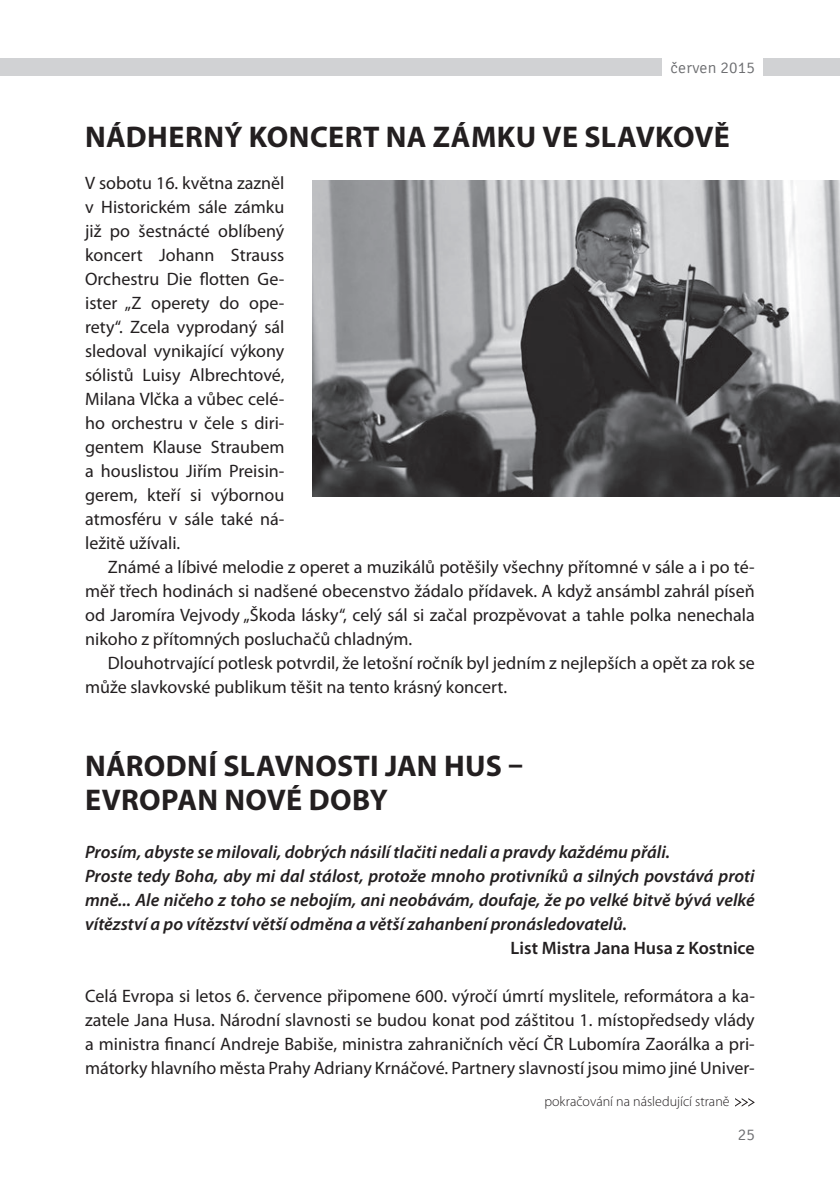
<style>
.page{position:relative;width:840px;height:1191px;background:#fff}
.page>*{position:absolute;margin:0;border:0;box-sizing:border-box;transform-origin:0 0}
.t1{font:700 30px "Myriad Pro";letter-spacing:.01em;color:#231f20}
.t2{font:18px/24px "Myriad Pro";color:#231f20;text-align:justify}
.t3{font:italic 600 18px/24px "Myriad Pro";color:#231f20}
.t4{font:600 18px "Myriad Pro";color:#231f20}
.t5{font:300 16px "Signika";letter-spacing:.01em;color:#6c6d70}
.t6{font:300 14px "Myriad Pro";color:#231f20}
</style>
<div class="page">
<div style="left:763px;top:58px;width:76px;height:17px;background:#d1d2d4"></div>
<div style="left:0;top:58px;width:661px;height:17px;background:#d1d2d4"></div>
<img style="left:312px;top:181px;width:527px;height:315px">
<svg style="left:735px;top:1098px;width:19px;height:8px"></svg>
<p class="t5" style="left:670px;top:59px;width:86px">červen 2015</p>
<h1 class="t1" style="left:85px;top:120px;width:42px">NÁDHERNÝ</h1>
<h1 class="t1" style="left:249px;top:120px;width:20px">KONCERT</h1>
<h1 class="t1" style="left:385px;top:120px;width:20px">NAZÁMKU</h1>
<h1 class="t1" style="left:542px;top:120px;width:78px">VE SLAVKOV</h1>
<h1 class="t1" style="left:713px;top:120px;width:18px">Ě</h1>
<p class="t2" style="left:85px;top:172px;width:201px">V sobotu 16. května zazněl v Historickém sále zámku již po šestnácté oblíbený koncert Johann Strauss Orchestru Die flotten Ge&shy;ister „Z operety do ope&shy;rety“. Zcela vyprodaný sál sledoval vynikající výkony sólistů Luisy Albrechtové, Milana Vlčka a vůbec celé&shy;ho orchestru v čele s diri&shy;gentem Klause Straubem a houslistou Jiřím Preisin&shy;gerem, kteří si výbornou atmosféru v sále také ná&shy;ležitě užívali.</p>
<p class="t2" style="left:85px;top:555px;width:670px;text-indent:23px">Známé a líbivé melodie z operet a muzikálů potěšily všechny přítomné v sále a i po té&shy;měř třech hodinách si nadšené obecenstvo žádalo přídavek. A když ansámbl zahrál píseň od Jaromíra Vejvody „Škoda lásky“, celý sál si začal prozpěvovat a tahle polka nenechala nikoho z přítomných posluchačů chladným.</p>
<p class="t2" style="left:85px;top:651px;width:670px;text-indent:23px">Dlouhotrvající potlesk potvrdil, že letošní ročník byl jedním z nejlepších a opět za rok se může slavkovské publikum těšit na tento krásný koncert.</p>
<h1 class="t1" style="left:85px;top:748px;width:41px">NÁRODNÍ</h1>
<h1 class="t1" style="left:223px;top:748px;width:18px">SLAVNOSTI</h1>
<h1 class="t1" style="left:385px;top:748px;width:140px">JAN HUS –</h1>
<h1 class="t1" style="left:85px;top:782px;width:37px">EVROPAN</h1>
<h1 class="t1" style="left:224px;top:782px;width:20px">NOVÉ</h1>
<h1 class="t1" style="left:308px;top:782px;width:21px">DOBY</h1>
<p class="t3" style="left:85px;top:840px;width:670px">Prosím, abyste se milovali, dobrých násilí tlačiti nedali a pravdy každému přáli.<br>Proste tedy Boha, aby mi dal stálost, protože mnoho protivníků a silných povstává proti mně... Ale ničeho z toho se nebojím, ani neobávám, doufaje, že po velké bitvě bývá velké vítězství a po vítězství větší odměna a větší zahanbení pronásledovatelů.</p>
<p class="t4" style="left:510px;top:937px;width:245px">List Mistra Jana Husa z Kostnice</p>
<p class="t2" style="left:85px;top:984px;width:670px">Celá Evropa si letos 6. července připomene 600. výročí úmrtí myslitele, reformátora a ka&shy;zatele Jana Husa. Národní slavnosti se budou konat pod záštitou 1. místopředsedy vlády a ministra financí Andreje Babiše, ministra zahraničních věcí ČR Lubomíra Zaorálka a pri&shy;mátorky hlavního města Prahy Adriany Krnáčové. Partnery slavností jsou mimo jiné Univer-</p>
<p class="t6" style="left:544px;top:1093px;width:186px">pokračování na následující straně</p>
<p class="t5" style="left:737px;top:1125px;width:19px">25</p>
</div>
